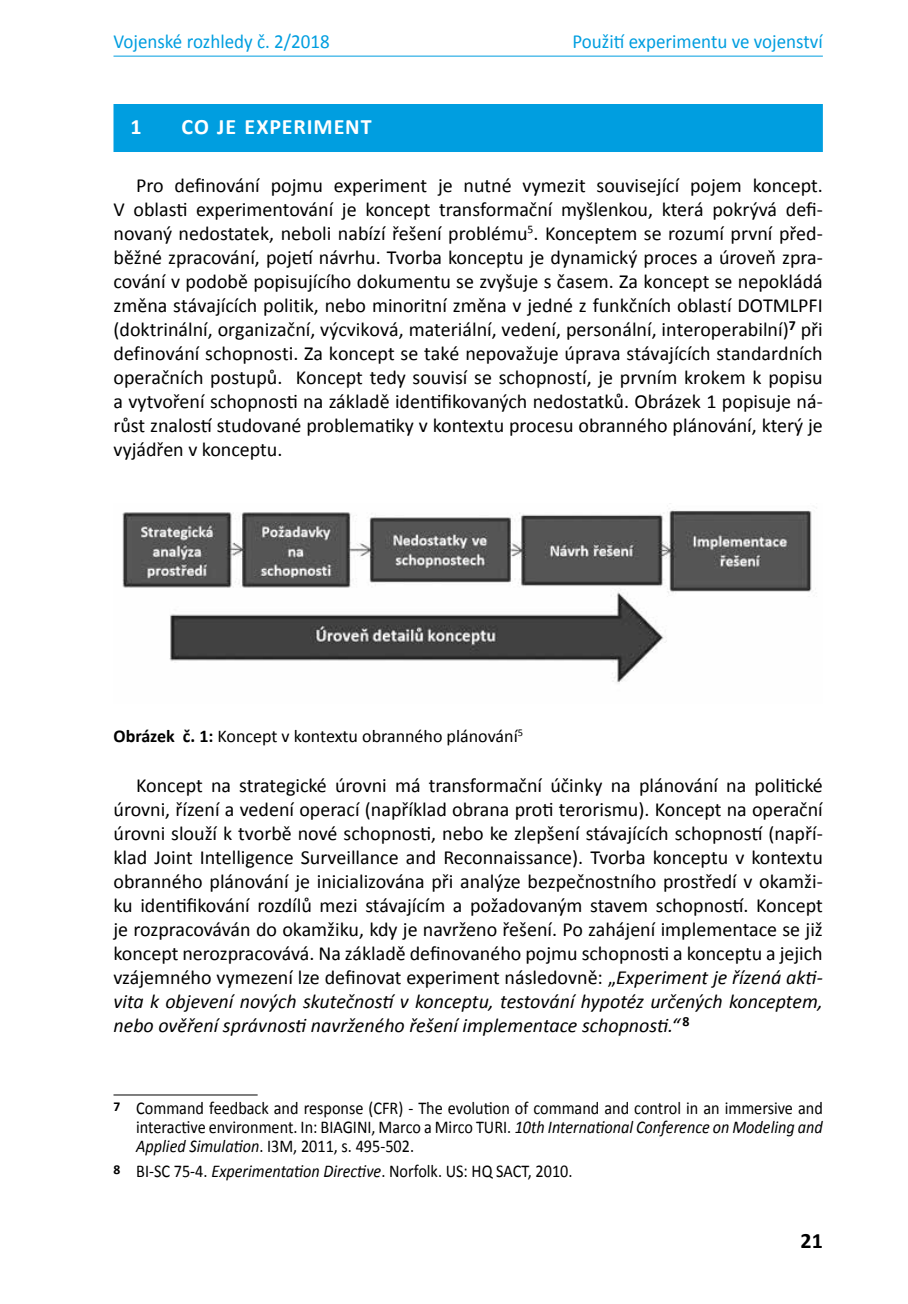
<style>
.page{position:relative;width:908px;height:1304px;background:#fff}
.page>*{position:absolute;margin:0;border:0;box-sizing:border-box;transform-origin:0 0}
.t1{font:700 22px "Calibri";letter-spacing:.04em;color:#fff}
.t2{font:700 22px "Calibri";color:#000}
.t3{font:20px/24px "Calibri";color:#000;text-align:justify}
.t4{font:20px "Calibri";color:#009ee0;scale:.95 1}
.t5{font:18px/19px "Calibri";color:#000;text-align:justify;scale:.9 1}
.t6{font:18px "Calibri";color:#000}
.s1{font-weight:700}
.s2{font-style:italic}
</style>
<div class="page">
<hr style="left:113px;top:56px;width:709px;height:1px;background:#009ee0">
<div style="left:113px;top:104px;width:709px;height:48px;background:#009ee0"></div>
<img style="left:122px;top:503px;width:690px;height:181px">
<hr style="left:113px;top:1094px;width:144px;height:1px;background:#000">
<p class="t4" style="left:113px;top:29px;width:229px">Vojenské rozhledy č. 2/2018</p>
<p class="t1" style="left:130px;top:113px;width:13px">1</p>
<p class="t1" style="left:181px;top:113px;width:191px">CO JE EXPERIMENT</p>
<p class="t4" style="left:572px;top:29px;width:265px">Použití experimentu ve vojenství</p>
<p class="t3" style="left:113px;top:173px;width:710px;text-indent:23px">Pro definování pojmu experiment je nutné vymezit související pojem koncept.<br>V oblasti experimentování je koncept transformační myšlenkou, která pokrývá defi&shy;novaný nedostatek, neboli nabízí řešení problému<sup>5</sup>. Konceptem se rozumí první před&shy;běžné zpracování, pojetí návrhu. Tvorba konceptu je dynamický proces a úroveň zpra&shy;cování v podobě popisujícího dokumentu se zvyšuje s časem. Za koncept se nepokládá změna stávajících politik, nebo minoritní změna v jedné z funkčních oblastí DOTMLPFI (doktrinální, organizační, výcviková, materiální, vedení, personální, interoperabilní)<sup>7</sup> při definování schopnosti. Za koncept se také nepovažuje úprava stávajících standardních operačních postupů. Koncept tedy souvisí se schopností, je prvním krokem k popisu a vytvoření schopnosti na základě identifikovaných nedostatků. Obrázek 1 popisuje ná&shy;růst znalostí studované problematiky v kontextu procesu obranného plánování, který je vyjádřen v konceptu.</p>
<p class="t6" style="left:113px;top:725px;width:411px"><span class="s1">Obrázek č. 1:</span> Koncept v kontextu obranného plánování<sup>5</sup></p>
<p class="t3" style="left:113px;top:773px;width:710px;text-indent:23px">Koncept na strategické úrovni má transformační účinky na plánování na politické úrovni, řízení a vedení operací (například obrana proti terorismu). Koncept na operační úrovni slouží k tvorbě nové schopnosti, nebo ke zlepšení stávajících schopností (napří&shy;klad Joint Intelligence Surveillance and Reconnaissance). Tvorba konceptu v kontextu obranného plánování je inicializována při analýze bezpečnostního prostředí v okamži&shy;ku identifikování rozdílů mezi stávajícím a požadovaným stavem schopností. Koncept je rozpracováván do okamžiku, kdy je navrženo řešení. Po zahájení implementace se již koncept nerozpracovává. Na základě definovaného pojmu schopnosti a konceptu a jejich vzájemného vymezení lze definovat experiment následovně: „<span class="s2">Experiment je řízená akti&shy;vita k objevení nových skutečností v konceptu, testování hypotéz určených konceptem, nebo ověření správnosti navrženého řešení implementace schopnosti.“</span> <sup>8</sup></p>
<p class="t5" style="left:136px;top:1099px;width:764px;text-indent:-23px"><sup>7</sup> Command feedback and response (CFR) - The evolution of command and control in an immersive and interactive environment. In: BIAGINI, Marco a Mirco TURI. <span class="s2">10th International Conference on Modeling and Applied Simulation</span>. I3M, 2011, s. 495-502.</p>
<p class="t5" style="left:113px;top:1162px;width:511px"><sup>8</sup> BI-SC 75-4. <span class="s2">Experimentation Directive</span>. Norfolk. US: HQ SACT, 2010.</p>
<p class="t2" style="left:800px;top:1227px;width:24px">21</p>
</div>
